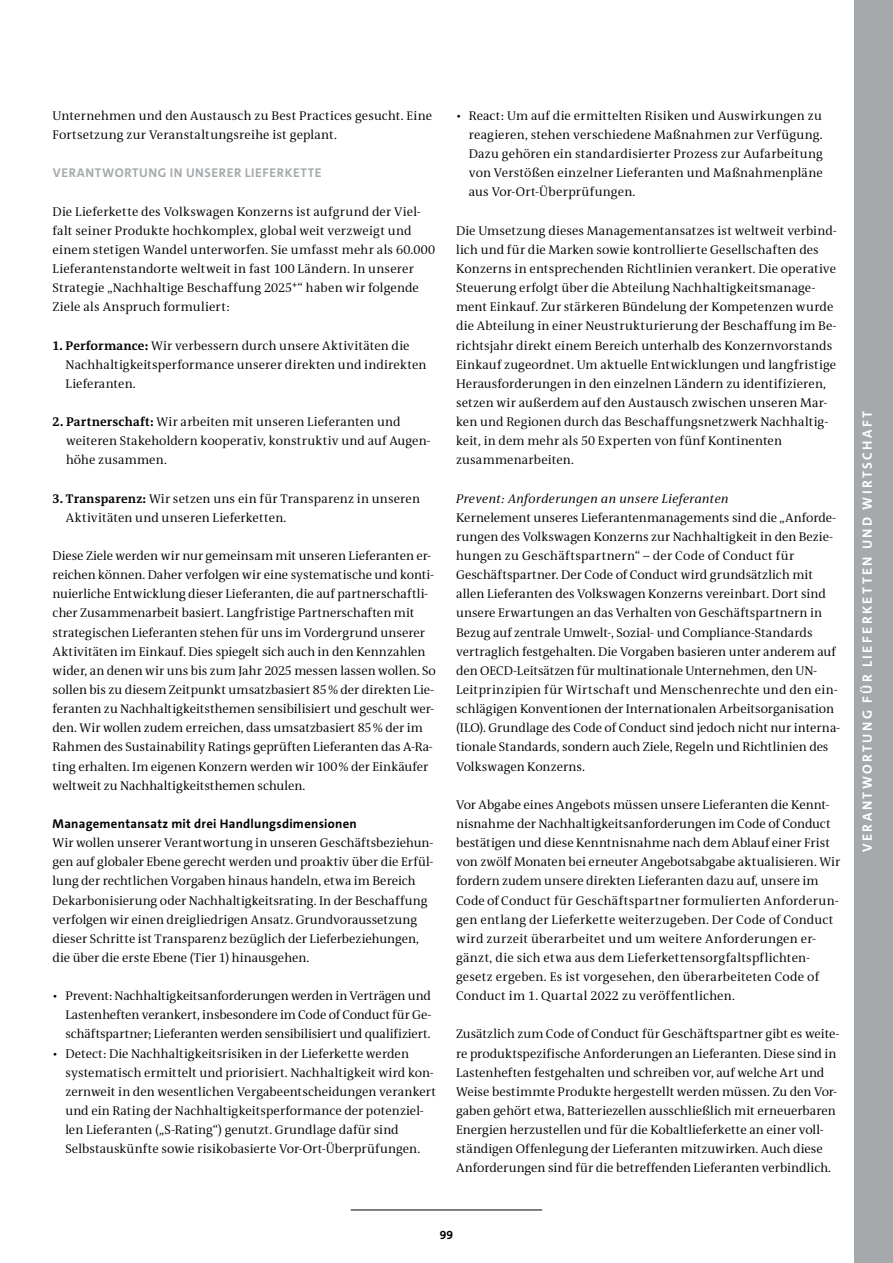
<style>
.page{position:relative;width:893px;height:1263px;background:#fff}
.page>*{position:absolute;margin:0;border:0;box-sizing:border-box;transform-origin:0 0}
.t1{font:700 13.5px "VWAG The Sans";letter-spacing:.18em;color:#fff}
.FT_schwarz_NFB{font:12.75px/19.2px "VWAG The Antiqua";letter-spacing:.005em;color:#000}
.FT_schwarz{font:12.75px/19.2px "VWAG The Antiqua";letter-spacing:.02em;color:#000;text-align:justify}
.SL_schwarz_ohne_Abst{font:700 12.75px "VWAG The Sans";letter-spacing:.02em;color:#000}
.SL_schwarz_ohne_Abst-2{font:italic 12.75px "VWAG The Antiqua";letter-spacing:.025em;color:#000}
.SL_schwarz_NFB{font:700 12.75px "VWAG The Sans";letter-spacing:.045em;color:#a5a9ab}
.t2{font:700 12px "VWAG The Sans";color:#000}
.s1{font-weight:700}
</style>
<div class="page">
<hr style="left:351px;top:1209px;width:191px;height:1px;background:#000">
<div style="left:855px;top:0;width:38px;height:1263px;background:#a5a9ab"></div>
<p class="FT_schwarz_NFB" style="left:53px;top:106px;width:381px">Unternehmen und den Austausch zu Best Practices gesucht. Eine<br>Fortsetzung zur Veranstaltungsreihe ist geplant.</p>
<p class="SL_schwarz_NFB" style="left:53px;top:165px;width:270px">VERANTWORTUNG IN UNSERER LIEFERKETTE</p>
<p class="FT_schwarz_NFB" style="left:53px;top:202px;width:384px">Die Lieferkette des Volkswagen Konzerns ist aufgrund der Viel&shy;falt seiner Produkte hochkomplex, global weit verzweigt und einem stetigen Wandel unterworfen. Sie umfasst mehr als 60.000<br>Lieferantenstandorte weltweit in fast 100 Ländern. In unserer Strategie „Nachhaltige Beschaffung 2025+“ haben wir folgende Ziele als Anspruch formuliert:</p>
<p class="FT_schwarz_NFB" style="left:66px;top:336px;width:362px;text-indent:-13px"><span class="s1">1. Performance:</span> Wir verbessern durch unsere Aktivitäten die<br>Nachhaltigkeitsperformance unserer direkten und indirekten<br>Lieferanten.</p>
<p class="FT_schwarz_NFB" style="left:66px;top:412px;width:366px;text-indent:-14px"><span class="s1">2. Partnerschaft:</span> Wir arbeiten mit unseren Lieferanten und weiteren Stakeholdern kooperativ, konstruktiv und auf Augen&shy;höhe zusammen.</p>
<p class="FT_schwarz_NFB" style="left:66px;top:489px;width:356px;text-indent:-13px"><span class="s1">3. Transparenz:</span> Wir setzen uns ein für Transparenz in unseren<br>Aktivitäten und unseren Lieferketten.</p>
<p class="FT_schwarz_NFB" style="left:53px;top:546px;width:385px">Diese Ziele werden wir nur gemeinsam mit unseren Lieferanten er&shy;reichen können. Daher verfolgen wir eine systematische und konti&shy;nuierliche Entwicklung dieser Lieferanten, die auf partnerschaftli&shy;cher Zusammenarbeit basiert. Langfristige Partnerschaften mit strategischen Lieferanten stehen für uns im Vordergrund unserer Aktivitäten im Einkauf. Dies spiegelt sich auch in den Kennzahlen wider, an denen wir uns bis zum Jahr 2025 messen lassen wollen. So sollen bis zu diesem Zeitpunkt umsatzbasiert 85% der direkten Lie&shy;feranten zu Nachhaltigkeitsthemen sensibilisiert und geschult wer&shy;den. Wir wollen zudem erreichen, dass umsatzbasiert 85% der im Rahmen des Sustainability Ratings geprüften Lieferanten das A-Ra&shy;ting erhalten. Im eigenen Konzern werden wir 100% der Einkäufer weltweit zu Nachhaltigkeitsthemen schulen.</p>
<p class="SL_schwarz_ohne_Abst" style="left:53px;top:815px;width:306px">Managementansatz mit drei Handlungsdimensionen</p>
<p class="FT_schwarz_NFB" style="left:53px;top:833px;width:382px">Wir wollen unserer Verantwortung in unseren Geschäftsbeziehun&shy;gen auf globaler Ebene gerecht werden und proaktiv über die Erfül&shy;lung der rechtlichen Vorgaben hinaus handeln, etwa im Bereich Dekarbonisierung oder Nachhaltigkeitsrating. In der Beschaffung verfolgen wir einen dreigliedrigen Ansatz. Grundvoraussetzung dieser Schritte ist Transparenz bezüglich der Lieferbeziehungen, die über die erste Ebene (Tier 1) hinausgehen.</p>
<p class="FT_schwarz_NFB" style="left:65px;top:986px;width:368px;text-align:justify;text-indent:-13px">• Prevent: Nachhaltigkeitsanforderungen werden in Verträgen und Lastenheften verankert, insbesondere im Code of Conduct für Ge&shy;schäftspartner; Lieferanten werden sensibilisiert und qualifiziert.</p>
<p class="FT_schwarz_NFB" style="left:65px;top:1044px;width:372px;text-indent:-13px">• Detect: Die Nachhaltigkeitsrisiken in der Lieferkette werden systematisch ermittelt und priorisiert. Nachhaltigkeit wird kon&shy;zernweit in den wesentlichen Vergabeentscheidungen verankert und ein Rating der Nachhaltigkeitsperformance der potenziel&shy;len Lieferanten („S-Rating“) genutzt. Grundlage dafür sind Selbstauskünfte sowie risikobasierte Vor-Ort-Überprüfungen.</p>
<p class="FT_schwarz" style="left:469px;top:106px;width:356px;text-indent:-13px">• React: Um auf die ermittelten Risiken und Auswirkungen zu reagieren, stehen verschiedene Maßnahmen zur Verfügung.<br>Dazu gehören ein standardisierter Prozess zur Aufarbeitung von Verstößen einzelner Lieferanten und Maßnahmenpläne aus Vor-Ort-Überprüfungen.</p>
<p class="FT_schwarz_NFB" style="left:456px;top:221px;width:382px">Die Umsetzung dieses Managementansatzes ist weltweit verbind&shy;lich und für die Marken sowie kontrollierte Gesellschaften des Konzerns in entsprechenden Richtlinien verankert. Die operative Steuerung erfolgt über die Abteilung Nachhaltigkeitsmanage&shy;ment Einkauf. Zur stärkeren Bündelung der Kompetenzen wurde die Abteilung in einer Neustrukturierung der Beschaffung im Be&shy;richtsjahr direkt einem Bereich unterhalb des Konzernvorstands Einkauf zugeordnet. Um aktuelle Entwicklungen und langfristige Herausforderungen in den einzelnen Ländern zu identifizieren, setzen wir außerdem auf den Austausch zwischen unseren Mar&shy;ken und Regionen durch das Beschaffungsnetzwerk Nachhaltig&shy;keit, in dem mehr als 50 Experten von fünf Kontinenten zusammenarbeiten.</p>
<p class="SL_schwarz_ohne_Abst-2" style="left:456px;top:490px;width:274px">Prevent: Anforderungen an unsere Lieferanten</p>
<p class="FT_schwarz_NFB" style="left:456px;top:508px;width:386px">Kernelement unseres Lieferantenmanagements sind die „Anforde&shy;rungen des Volkswagen Konzerns zur Nachhaltigkeit in den Bezie&shy;hungen zu Geschäftspartnern“ – der Code of Conduct für Geschäftspartner. Der Code of Conduct wird grundsätzlich mit allen Lieferanten des Volkswagen Konzerns vereinbart. Dort sind unsere Erwartungen an das Verhalten von Geschäftspartnern in Bezug auf zentrale Umwelt-, Sozial- und Compliance-Standards vertraglich festgehalten. Die Vorgaben basieren unter anderem auf den OECD-Leitsätzen für multinationale Unternehmen, den UN-Leitprinzipien für Wirtschaft und Menschenrechte und den ein&shy;schlägigen Konventionen der Internationalen Arbeitsorganisation (ILO). Grundlage des Code of Conduct sind jedoch nicht nur interna&shy;tionale Standards, sondern auch Ziele, Regeln und Richtlinien des Volkswagen Konzerns.</p>
<p class="FT_schwarz_NFB" style="left:456px;top:795px;width:386px">Vor Abgabe eines Angebots müssen unsere Lieferanten die Kennt&shy;nisnahme der Nachhaltigkeitsanforderungen im Code of Conduct bestätigen und diese Kenntnisnahme nach dem Ablauf einer Frist von zwölf Monaten bei erneuter Angebotsabgabe aktualisieren. Wir fordern zudem unsere direkten Lieferanten dazu auf, unsere im Code of Conduct für Geschäftspartner formulierten Anforderun&shy;gen entlang der Lieferkette weiterzugeben. Der Code of Conduct wird zurzeit überarbeitet und um weitere Anforderungen er&shy;gänzt, die sich etwa aus dem Lieferkettensorgfaltspflichten&shy;gesetz ergeben. Es ist vorgesehen, den überarbeiteten Code of Conduct im 1. Quartal 2022 zu veröffentlichen.</p>
<p class="FT_schwarz_NFB" style="left:456px;top:1025px;width:385px">Zusätzlich zum Code of Conduct für Geschäftspartner gibt es weite&shy;re produktspezifische Anforderungen an Lieferanten. Diese sind in Lastenheften festgehalten und schreiben vor, auf welche Art und Weise bestimmte Produkte hergestellt werden müssen. Zu den Vor&shy;gaben gehört etwa, Batteriezellen ausschließlich mit erneuerbaren Energien herzustellen und für die Kobaltlieferkette an einer voll&shy;ständigen Offenlegung der Lieferanten mitzuwirken. Auch diese Anforderungen sind für die betreffenden Lieferanten verbindlich.</p>
<p class="t1" style="left:858px;top:852px;width:443px;rotate:-90deg">VERANTWORTUNG FÜR LIEFERKETTEN UND WIRTSCHAFT</p>
<p class="t2" style="left:440px;top:1227px;width:15px">99</p>
</div>
